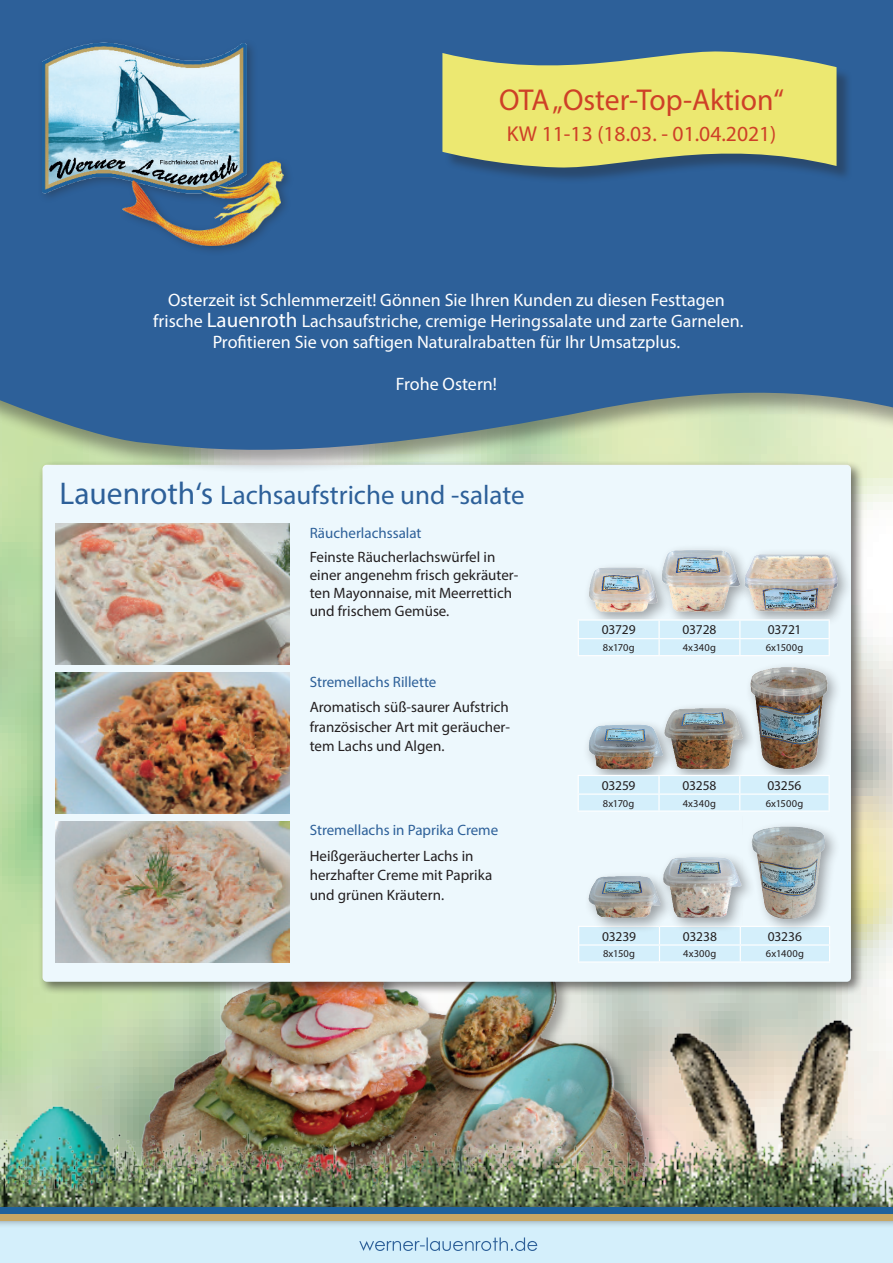
<style>
.page{position:relative;width:893px;height:1263px;background:#fff}
.page>*{position:absolute;margin:0;border:0;box-sizing:border-box;transform-origin:0 0}
.t1{font:30.3px "Myriad Pro";color:#ce4027}
.t2{font:27px "Myriad Pro";color:#2d6099}
.t3{font:21.6px "Myriad Pro";color:#ce4027}
.t4{font:18px "Myriad Pro";color:#fff}
.Produkttext{font:15px/19.5px "Myriad Pro";color:#231f20}
.Absatzformat_1{font:15px "Myriad Pro";color:#2d6099}
.Produktname{font:15px "Myriad Pro";color:#2d6099}
.t5{font:13.5px "Myriad Pro";letter-spacing:-.01em;color:#231f20}
.t6{font:10.5px "Myriad Pro";letter-spacing:.01em;color:#231f20}
.s1{font-size:21px}
.s2{font-size:31.5px}
</style>
<div class="page">
<img style="left:0;top:474px;width:893px;height:528px">
<img style="left:0;top:812px;width:744px;height:190px">
<div style="left:38px;top:460px;width:826px;height:535px;background:#231f20;opacity:.5"></div>
<div style="left:43px;top:465px;width:808px;height:517px;background:#edf8fd;border-radius:4px"></div>
<img style="left:588px;top:567px;width:68px;height:52px">
<div style="left:656px;top:544px;width:98px;height:83px;background:#231f20;opacity:.4"></div>
<img style="left:660px;top:544px;width:80px;height:73px">
<div style="left:739px;top:548px;width:114px;height:79px;background:#231f20;opacity:.4"></div>
<img style="left:744px;top:544px;width:102px;height:75px">
<hr style="left:578px;top:619px;width:81px;height:2px;background:#fff">
<hr style="left:659px;top:619px;width:81px;height:2px;background:#fff">
<hr style="left:740px;top:619px;width:90px;height:2px;background:#fff">
<svg style="left:578px;top:620px;width:252px;height:35px;background:#d5effb"></svg>
<hr style="left:578px;top:638px;width:81px;height:1px;background:#fff">
<hr style="left:659px;top:638px;width:81px;height:1px;background:#fff">
<hr style="left:740px;top:638px;width:90px;height:1px;background:#fff">
<hr style="left:578px;top:655px;width:81px;height:1px;background:#fff">
<hr style="left:659px;top:655px;width:81px;height:1px;background:#fff">
<hr style="left:740px;top:655px;width:90px;height:1px;background:#fff">
<img style="left:587px;top:724px;width:72px;height:51px">
<div style="left:659px;top:702px;width:98px;height:82px;background:#231f20;opacity:.4"></div>
<img style="left:663px;top:702px;width:81px;height:72px">
<div style="left:745px;top:661px;width:97px;height:123px;background:#231f20;opacity:.4"></div>
<img style="left:742px;top:664px;width:100px;height:105px">
<div style="left:578px;top:775px;width:252px;height:35px;background:#d4effb"></div>
<hr style="left:578px;top:793px;width:81px;height:2px;background:#fff">
<hr style="left:659px;top:793px;width:81px;height:2px;background:#fff">
<hr style="left:740px;top:793px;width:90px;height:2px;background:#fff">
<hr style="left:578px;top:810px;width:81px;height:2px;background:#fff">
<hr style="left:659px;top:810px;width:81px;height:2px;background:#fff">
<hr style="left:740px;top:810px;width:90px;height:2px;background:#fff">
<img style="left:55px;top:524px;width:234px;height:140px">
<img style="left:55px;top:673px;width:234px;height:140px">
<img style="left:55px;top:822px;width:234px;height:140px">
<div style="left:578px;top:926px;width:252px;height:35px;background:#d4effb"></div>
<hr style="left:578px;top:944px;width:81px;height:1px;background:#fff">
<hr style="left:659px;top:944px;width:81px;height:1px;background:#fff">
<hr style="left:740px;top:944px;width:90px;height:1px;background:#fff">
<hr style="left:578px;top:961px;width:81px;height:2px;background:#fff">
<hr style="left:659px;top:961px;width:81px;height:2px;background:#fff">
<hr style="left:740px;top:961px;width:90px;height:2px;background:#fff">
<div style="left:583px;top:871px;width:93px;height:63px;background:#231f20;opacity:.4"></div>
<img style="left:584px;top:871px;width:73px;height:47px">
<div style="left:657px;top:851px;width:99px;height:83px;background:#231f20;opacity:.4"></div>
<img style="left:661px;top:851px;width:80px;height:72px">
<div style="left:741px;top:819px;width:100px;height:115px;background:#231f20;opacity:.4"></div>
<img style="left:743px;top:819px;width:89px;height:106px">
<img style="left:0;top:1002px;width:893px;height:197px">
<svg style="left:0;top:0;width:893px;height:466px;background:#406e9b"></svg>
<div style="left:37px;top:38px;width:257px;height:219px;background:#2d6099"></div>
<img style="left:43px;top:43px;width:242px;height:204px">
<div style="left:445px;top:54px;width:408px;height:130px;background:#231f20;opacity:.35"></div>
<svg style="left:442px;top:50px;width:394px;height:119px;background:#ced174"></svg>
<div style="left:0;top:1216px;width:893px;height:47px;background:#d4effb"></div>
<svg style="left:359px;top:1237px;width:178px;height:14px"></svg>
<div style="left:0;top:1199px;width:893px;height:29px;background:#231f20;opacity:.55"></div>
<div style="left:0;top:1208px;width:893px;height:6px;background:#1f629d"></div>
<div style="left:0;top:1214px;width:893px;height:6px;background:#c7a764"></div>
<p class="t1" style="left:499px;top:82px;width:286px">OTA „Oster-Top-Aktion“</p>
<p class="t3" style="left:507px;top:120px;width:271px">KW 11-13 (18.03. - 01.04.2021)</p>
<p class="t4" style="left:168px;top:289px;width:558px">Osterzeit ist Schlemmerzeit! Gönnen Sie Ihren Kunden zu diesen Festtagen</p>
<p class="t4" style="left:153px;top:310px;width:592px">frische <span class="s1">Lauenroth</span> Lachsaufstriche, cremige Heringssalate und zarte Garnelen.</p>
<p class="t4" style="left:213px;top:331px;width:469px">Profitieren Sie von saftigen Naturalrabatten für Ihr Umsatzplus.</p>
<p class="t4" style="left:396px;top:373px;width:103px">Frohe Ostern!</p>
<p class="t2" style="left:60px;top:478px;width:467px"><span class="s2">Lauenroth‘s</span> Lachsaufstriche und -salate</p>
<p class="Produktname" style="left:310px;top:523px;width:113px">Räucherlachssalat</p>
<p class="Produkttext" style="left:310px;top:546px;width:187px">Feinste Räucherlachswürfel in</p>
<p class="Produkttext" style="left:310px;top:565px;width:210px;line-height:18px">einer angenehm frisch gekräuter&shy;ten Mayonnaise, mit Meerrettich</p>
<p class="Produkttext" style="left:310px;top:600px;width:141px">und frischem Gemüse.</p>
<p class="Absatzformat_1" style="left:310px;top:672px;width:128px">Stremellachs Rillette</p>
<p class="Produkttext" style="left:310px;top:697px;width:201px">Aromatisch süß-saurer Aufstrich</p>
<p class="Produkttext" style="left:310px;top:716px;width:202px">französischer Art mit geräucher&shy;tem Lachs und Algen.</p>
<p class="Absatzformat_1" style="left:310px;top:821px;width:190px">Stremellachs in Paprika Creme</p>
<p class="Produkttext" style="left:310px;top:846px;width:165px">Heißgeräucherter Lachs in</p>
<p class="Produkttext" style="left:310px;top:865px;width:184px">herzhafter Creme mit Paprika und grünen Kräutern.</p>
<p class="t5" style="left:602px;top:621px;width:35px">03729</p>
<p class="t5" style="left:682px;top:621px;width:35px">03728</p>
<p class="t5" style="left:768px;top:621px;width:35px">03721</p>
<p class="t6" style="left:603px;top:641px;width:33px">8x170g</p>
<p class="t6" style="left:683px;top:641px;width:35px">4x340g</p>
<p class="t6" style="left:766px;top:641px;width:39px">6x1500g</p>
<p class="t5" style="left:602px;top:777px;width:35px">03259</p>
<p class="t5" style="left:682px;top:777px;width:36px">03258</p>
<p class="t5" style="left:767px;top:777px;width:36px">03256</p>
<p class="t6" style="left:603px;top:796px;width:33px">8x170g</p>
<p class="t6" style="left:683px;top:796px;width:35px">4x340g</p>
<p class="t6" style="left:766px;top:796px;width:39px">6x1500g</p>
<p class="t5" style="left:602px;top:928px;width:35px">03239</p>
<p class="t5" style="left:683px;top:928px;width:36px">03238</p>
<p class="t5" style="left:768px;top:928px;width:36px">03236</p>
<p class="t6" style="left:603px;top:947px;width:34px">8x150g</p>
<p class="t6" style="left:683px;top:947px;width:35px">4x300g</p>
<p class="t6" style="left:766px;top:947px;width:39px">6x1400g</p>
</div>
